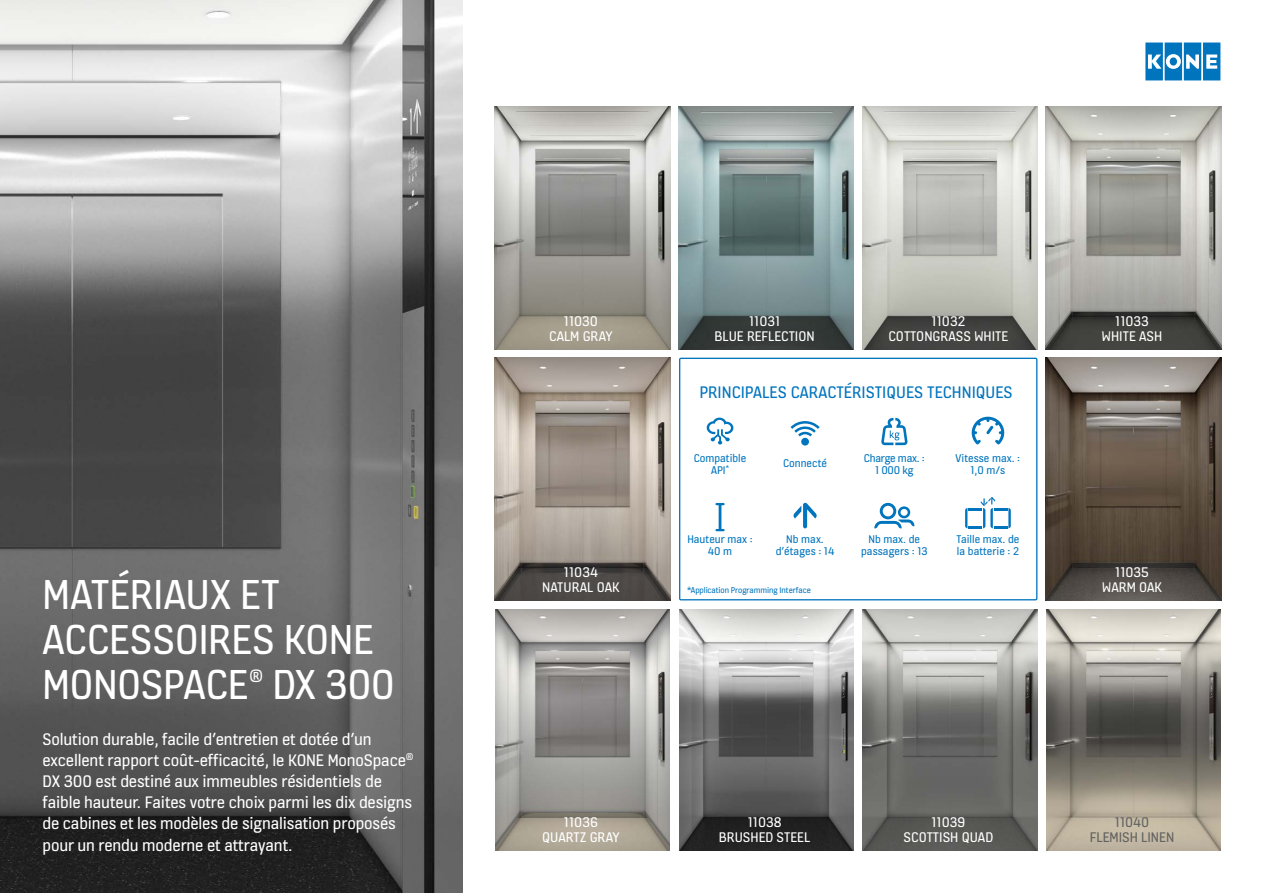
<style>
.page{position:relative;width:1263px;height:893px;background:#fff}
.page>*{position:absolute;margin:0;border:0;box-sizing:border-box;transform-origin:0 0}
.t1{font:45px/45px "KONE Information";letter-spacing:-.01em;color:#fff}
.t2{font:19.2px "KONE Information";color:#fff}
.t3{font:18px/21px "KONE Information";letter-spacing:-.01em;color:#fff}
.t4{font:18px "KONE Information";color:#0075be}
.t5{font:15px/15px "KONE Information";color:#fff;text-align:center}
.t6{font:15px/15px "KONE Information";color:#636362;text-align:center}
.t7{font:12px/12px "KONE Information";color:#0075be;text-align:center}
.t8{font:12px/12px "KONE Information";letter-spacing:-.02em;color:#0075be;text-align:center}
.t9{font:9px "KONE Information";letter-spacing:-.01em;color:#0075be}
</style>
<div class="page">
<img style="left:0;top:0;width:462px;height:893px">
<svg style="left:1145px;top:43px;width:75px;height:37px"></svg>
<img style="left:495px;top:106px;width:175px;height:243px">
<img style="left:495px;top:609px;width:174px;height:241px">
<img style="left:678px;top:106px;width:176px;height:243px">
<img style="left:679px;top:609px;width:174px;height:241px">
<img style="left:862px;top:106px;width:175px;height:243px">
<img style="left:495px;top:358px;width:175px;height:242px">
<img style="left:863px;top:609px;width:174px;height:241px">
<img style="left:1046px;top:106px;width:175px;height:243px">
<img style="left:1046px;top:358px;width:175px;height:242px">
<img style="left:1046px;top:609px;width:175px;height:241px">
<div style="left:679px;top:358px;width:358px;height:242px;border:1px solid #0075be"></div>
<svg style="left:707px;top:418px;width:26px;height:26px"></svg>
<svg style="left:790px;top:421px;width:30px;height:15px"></svg>
<div style="left:801px;top:438px;width:8px;height:8px;background:#0075be;border-radius:50%"></div>
<svg style="left:881px;top:418px;width:26px;height:27px"></svg>
<svg style="left:972px;top:417px;width:32px;height:27px"></svg>
<svg style="left:715px;top:503px;width:10px;height:28px"></svg>
<svg style="left:793px;top:503px;width:24px;height:25px"></svg>
<svg style="left:874px;top:503px;width:40px;height:25px"></svg>
<svg style="left:965px;top:497px;width:46px;height:31px"></svg>
<h1 class="t1" style="left:43px;top:570px;width:333px">MATÉRIAUX ET<br>ACCESSOIRES KONE<br>MONOSPACE</h1>
<p class="t2" style="left:249px;top:663px;width:16px">®</p>
<h1 class="t1" style="left:272px;top:660px;width:124px">DX 300</h1>
<p class="t3" style="left:43px;top:728px;width:373px">Solution durable, facile d’entretien et dotée d’un excellent rapport coût-efficacité, le KONE MonoSpace<sup>® </sup>DX 300 est destiné aux immeubles résidentiels de faible hauteur. Faites votre choix parmi les dix designs de cabines et les modèles de signalisation proposés pour un rendu moderne et attrayant.</p>
<p class="t5" style="left:549px;top:313px;width:65px">11030<br>CALM GRAY</p>
<p class="t5" style="left:542px;top:564px;width:79px">11034<br>NATURAL OAK</p>
<p class="t5" style="left:714px;top:313px;width:102px">11031<br>BLUE REFLECTION</p>
<p class="t5" style="left:888px;top:313px;width:121px">11032<br>COTTONGRASS WHITE</p>
<p class="t4" style="left:699px;top:380px;width:315px">PRINCIPALES CARACTÉRISTIQUES TECHNIQUES</p>
<p class="t7" style="left:694px;top:452px;width:54px">Compatible<br>API<sup>*</sup></p>
<p class="t7" style="left:783px;top:456px;width:46px">Connecté</p>
<p class="t8" style="left:864px;top:452px;width:62px">Charge max. :<br>1 000 kg</p>
<p class="t7" style="left:956px;top:451px;width:66px">Vitesse max. :<br>1,0 m/s</p>
<p class="t7" style="left:687px;top:533px;width:67px">Hauteur max :<br>40 m</p>
<p class="t7" style="left:776px;top:533px;width:60px">Nb max. d’étages : 14</p>
<p class="t7" style="left:861px;top:533px;width:68px">Nb max. de passagers : 13</p>
<p class="t7" style="left:956px;top:533px;width:64px;text-align:left">Taille max. de la batterie : 2</p>
<p class="t9" style="left:687px;top:584px;width:125px">*Application Programming Interface</p>
<p class="t5" style="left:1102px;top:313px;width:62px">11033<br>WHITE ASH</p>
<p class="t5" style="left:1102px;top:564px;width:61px">11035<br>WARM OAK</p>
<p class="t5" style="left:542px;top:814px;width:79px">11036<br>QUARTZ GRAY</p>
<p class="t5" style="left:719px;top:814px;width:93px">11038<br>BRUSHED STEEL</p>
<p class="t5" style="left:903px;top:814px;width:91px">11039<br>SCOTTISH QUAD</p>
<p class="t6" style="left:1090px;top:814px;width:86px">11040<br>FLEMISH LINEN</p>
</div>
